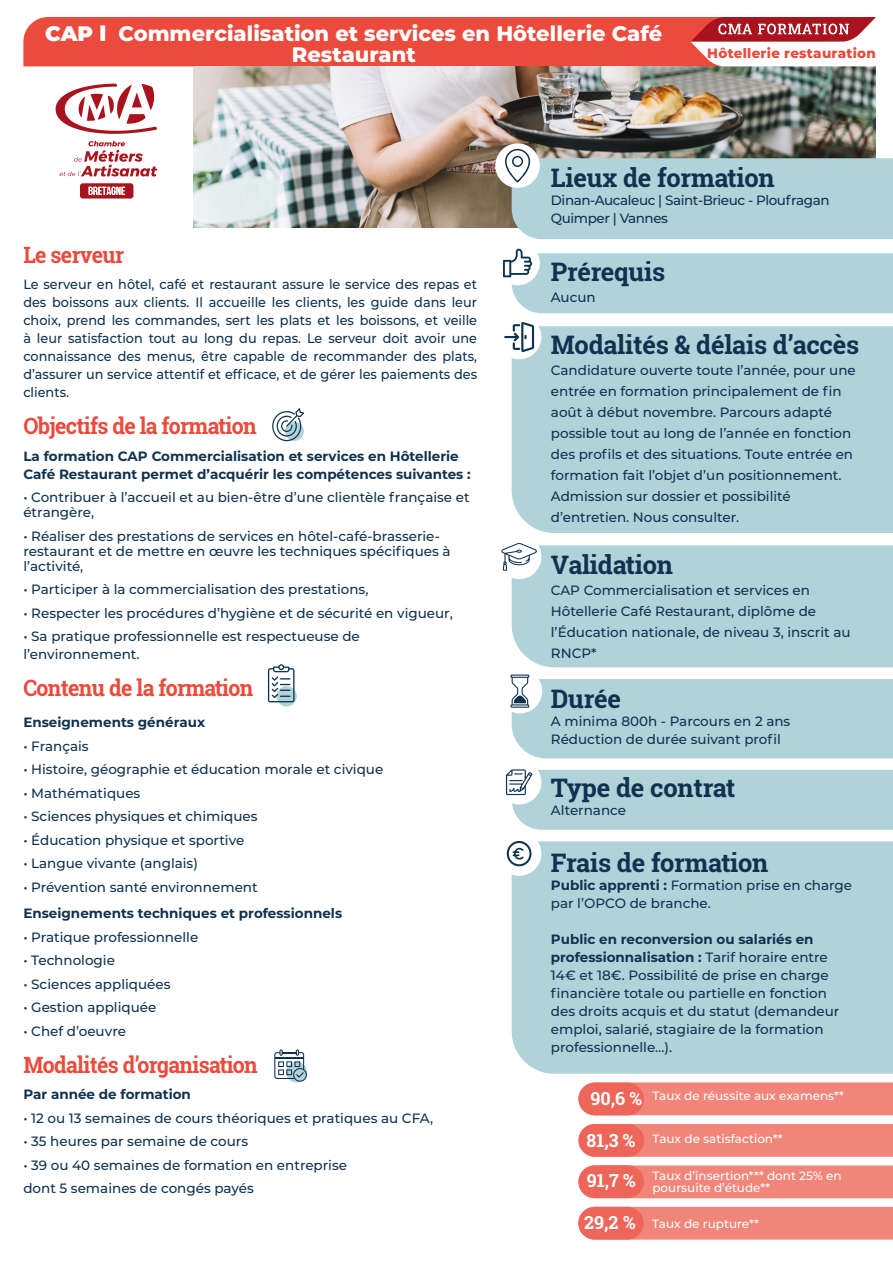
<style>
.page{position:relative;width:893px;height:1263px;background:#fff}
.page>*{position:absolute;margin:0;border:0;box-sizing:border-box;transform-origin:0 0}
.t1{font:700 25.5px "Roboto Slab";letter-spacing:-.01em;color:#0f3250}
.t2{font:700 22.5px "Roboto Slab";letter-spacing:-.03em;color:#ea4b3c;scale:.95 1}
.t3{font:800 21px/21px "Montserrat";color:#fff;text-align:center}
.t4{font:500 13.5px/21px "Montserrat";color:#0f3250}
.t5{font:500 13.5px/18px "Montserrat";color:#0f3250;text-align:justify;scale:.95 1}
.t6{font:700 13.5px/18px "Montserrat";color:#0f3250}
.t7{font:500 13.5px/18px "Montserrat";letter-spacing:-.03em;color:#0f3250}
.t8{font:800 13.5px "Montserrat";letter-spacing:.02em;color:#ea4b3c}
.t9{font:500 12px/12px "Montserrat";color:#fff}
.s1{font-weight:900}
.s2{font-weight:700}
.s3{font-family:"Roboto Slab";font-weight:700;font-size:18px}
</style>
<div class="page">
<div style="left:579px;top:1165px;width:314px;height:33px;background:#f1857a"></div>
<div style="left:578px;top:1165px;width:66px;height:33px;background:#ed6659;border-radius:16px"></div>
<div style="left:578px;top:1124px;width:315px;height:33px;background:#f1857a"></div>
<div style="left:579px;top:1124px;width:65px;height:33px;background:#ed6659;border-radius:16px"></div>
<div style="left:581px;top:1082px;width:312px;height:33px;background:#f1857a"></div>
<div style="left:578px;top:1083px;width:66px;height:32px;background:#ed6659;border-radius:16px"></div>
<div style="left:578px;top:1207px;width:315px;height:32px;background:#f1857a"></div>
<div style="left:578px;top:1207px;width:66px;height:32px;background:#ed6659;border-radius:16px"></div>
<img style="left:193px;top:67px;width:683px;height:160px">
<svg style="left:272px;top:408px;width:32px;height:33px"></svg>
<svg style="left:274px;top:1049px;width:33px;height:33px"></svg>
<svg style="left:276px;top:686px;width:21px;height:20px"></svg>
<svg style="left:268px;top:664px;width:26px;height:38px"></svg>
<svg style="left:56px;top:84px;width:101px;height:50px"></svg>
<svg style="left:59px;top:141px;width:98px;height:36px"></svg>
<svg style="left:80px;top:183px;width:53px;height:16px"></svg>
<div style="left:512px;top:545px;width:381px;height:122px;background:#b0d2d9"></div>
<div style="left:497px;top:535px;width:44px;height:44px;background:#fff;border-radius:50%"></div>
<svg style="left:501px;top:543px;width:36px;height:28px"></svg>
<svg style="left:510px;top:674px;width:383px;height:84px;background:#b6d4db"></svg>
<svg style="left:506px;top:769px;width:387px;height:61px;background:#b4d3da"></svg>
<div style="left:512px;top:841px;width:381px;height:233px;background:#b0d2d9"></div>
<div style="left:497px;top:831px;width:44px;height:45px;background:#fff;border-radius:50%"></div>
<svg style="left:507px;top:841px;width:24px;height:25px"></svg>
<div style="left:512px;top:326px;width:381px;height:207px;background:#b0d2d9"></div>
<div style="left:497px;top:315px;width:44px;height:44px;background:#fff;border-radius:50%"></div>
<svg style="left:504px;top:322px;width:30px;height:30px"></svg>
<svg style="left:503px;top:248px;width:390px;height:65px;background:#b8d5dc"></svg>
<div style="left:495px;top:143px;width:45px;height:45px;background:#fff;border-radius:50%"></div>
<svg style="left:505px;top:149px;width:388px;height:90px;background:#abc8cd"></svg>
<svg style="left:23px;top:17px;width:853px;height:49px;background:#e75c51"></svg>
<h3 class="t3" style="left:45px;top:22px;width:619px"><span class="s1">CAP l</span> Commercialisation et services en Hôtellerie Café<br>Restaurant</h3>
<p class="t8" style="left:707px;top:44px;width:170px">Hôtellerie restauration</p>
<h2 class="t2" style="left:23px;top:239px;width:108px">Le serveur</h2>
<p class="t5" style="left:23px;top:275px;width:479px">Le serveur en hôtel, café et restaurant assure le service des repas et des boissons aux clients. Il accueille les clients, les guide dans leur choix, prend les commandes, sert les plats et les boissons, et veille à leur satisfaction tout au long du repas. Le serveur doit avoir une connaissance des menus, être capable de recommander des plats, d’assurer un service attentif et efficace, et de gérer les paiements des clients.</p>
<h2 class="t2" style="left:23px;top:411px;width:247px">Objectifs de la formation</h2>
<p class="t6" style="left:23px;top:446px;width:449px">La formation CAP Commercialisation et services en Hôtellerie<br>Café Restaurant permet d’acquérir les compétences suivantes :</p>
<p class="t4" style="left:23px;top:489px;width:448px;line-height:15px">• Contribuer à l’accueil et au bien-être d’une clientèle française et étrangère,</p>
<p class="t4" style="left:23px;top:528px;width:429px;line-height:15px">• Réaliser des prestations de services en hôtel-café-brasserie&shy;restaurant et de mettre en œuvre les techniques spécifiques à l’activité,</p>
<p class="t4" style="left:23px;top:578px;width:347px">• Participer à la commercialisation des prestations,</p>
<p class="t4" style="left:23px;top:602px;width:431px">• Respecter les procédures d’hygiène et de sécurité en vigueur,</p>
<p class="t4" style="left:23px;top:627px;width:338px;line-height:18px">• Sa pratique professionnelle est respectueuse de l’environnement.</p>
<h2 class="t2" style="left:23px;top:673px;width:244px">Contenu de la formation</h2>
<p class="t6" style="left:23px;top:713px;width:183px">Enseignements généraux</p>
<p class="t4" style="left:23px;top:735px;width:67px">• Français</p>
<p class="t4" style="left:23px;top:758px;width:361px">• Histoire, géographie et éducation morale et civique</p>
<p class="t4" style="left:23px;top:782px;width:118px">• Mathématiques</p>
<p class="t4" style="left:23px;top:805px;width:236px">• Sciences physiques et chimiques</p>
<p class="t4" style="left:23px;top:829px;width:222px">• Éducation physique et sportive</p>
<p class="t4" style="left:23px;top:852px;width:176px">• Langue vivante (anglais)</p>
<p class="t4" style="left:23px;top:876px;width:236px">• Prévention santé environnement</p>
<p class="t6" style="left:23px;top:904px;width:320px">Enseignements techniques et professionnels</p>
<p class="t4" style="left:23px;top:926px;width:176px">• Pratique professionnelle</p>
<p class="t4" style="left:23px;top:949px;width:93px">• Technologie</p>
<p class="t4" style="left:23px;top:973px;width:149px">• Sciences appliquées</p>
<p class="t4" style="left:23px;top:996px;width:134px">• Gestion appliquée</p>
<p class="t4" style="left:23px;top:1020px;width:104px">• Chef d’oeuvre</p>
<h2 class="t2" style="left:23px;top:1049px;width:248px">Modalités d’organisation</h2>
<p class="t6" style="left:23px;top:1085px;width:169px">Par année de formation</p>
<p class="t4" style="left:23px;top:1107px;width:411px">• 12 ou 13 semaines de cours théoriques et pratiques au CFA,</p>
<p class="t4" style="left:23px;top:1130px;width:226px">• 35 heures par semaine de cours</p>
<p class="t4" style="left:23px;top:1153px;width:325px;line-height:23.5px">• 39 ou 40 semaines de formation en entreprise dont 5 semaines de congés payés</p>
<h1 class="t1" style="left:551px;top:160px;width:225px">Lieux de formation</h1>
<p class="t7" style="left:551px;top:190px;width:280px">Dinan-Aucaleuc | Saint-Brieuc - Ploufragan<br>Quimper | Vannes</p>
<h1 class="t1" style="left:551px;top:254px;width:116px">Prérequis</h1>
<p class="t4" style="left:551px;top:286px;width:46px">Aucun</p>
<h1 class="t1" style="left:551px;top:327px;width:310px">Modalités &amp; délais d’accès</h1>
<p class="t4" style="left:551px;top:359px;width:306px">Candidature ouverte toute l’année, pour une entrée en formation principalement de fin août à début novembre. Parcours adapté possible tout au long de l’année en fonction des profils et des situations. Toute entrée en formation fait l’objet d’un positionnement.<br>Admission sur dossier et possibilité d’entretien. Nous consulter.</p>
<h1 class="t1" style="left:551px;top:548px;width:124px">Validation</h1>
<p class="t4" style="left:551px;top:580px;width:301px">CAP Commercialisation et services en<br>Hôtellerie Café Restaurant, diplôme de l’Éducation nationale, de niveau 3, inscrit au<br>RNCP*</p>
<h1 class="t1" style="left:551px;top:681px;width:72px">Durée</h1>
<p class="t4" style="left:551px;top:712px;width:241px;line-height:18px">A minima 800h - Parcours en 2 ans<br>Réduction de durée suivant profil</p>
<h1 class="t1" style="left:551px;top:770px;width:186px">Type de contrat</h1>
<p class="t4" style="left:551px;top:799px;width:77px">Alternance</p>
<h1 class="t1" style="left:551px;top:845px;width:219px">Frais de formation</h1>
<p class="t4" style="left:551px;top:876px;width:303px;line-height:18px"><span class="s2">Public apprenti :</span> Formation prise en charge par l’OPCO de branche.</p>
<p class="t4" style="left:551px;top:930px;width:290px;line-height:18px"><span class="s2">Public en reconversion ou salariés en professionnalisation :</span> Tarif horaire entre 14€ et 18€. Possibilité de prise en charge financière totale ou partielle en fonction des droits acquis et du statut (demandeur emploi, salarié, stagiaire de la formation professionnelle…).</p>
<p class="t9" style="left:590px;top:1089px;width:255px"><span class="s3">90,6 %</span> Taux de réussite aux examens**</p>
<p class="t9" style="left:587px;top:1132px;width:198px"><span class="s3">81,3 %</span> Taux de satisfaction**</p>
<p class="t9" style="left:587px;top:1169px;width:257px;text-indent:66px">Taux d’insertion*** dont 25% en<br><sup>91,7</sup> <sup>%</sup> poursuite d’étude**</p>
<p class="t9" style="left:584px;top:1217px;width:176px"><span class="s3">29,2 %</span> Taux de rupture**</p>
</div>
